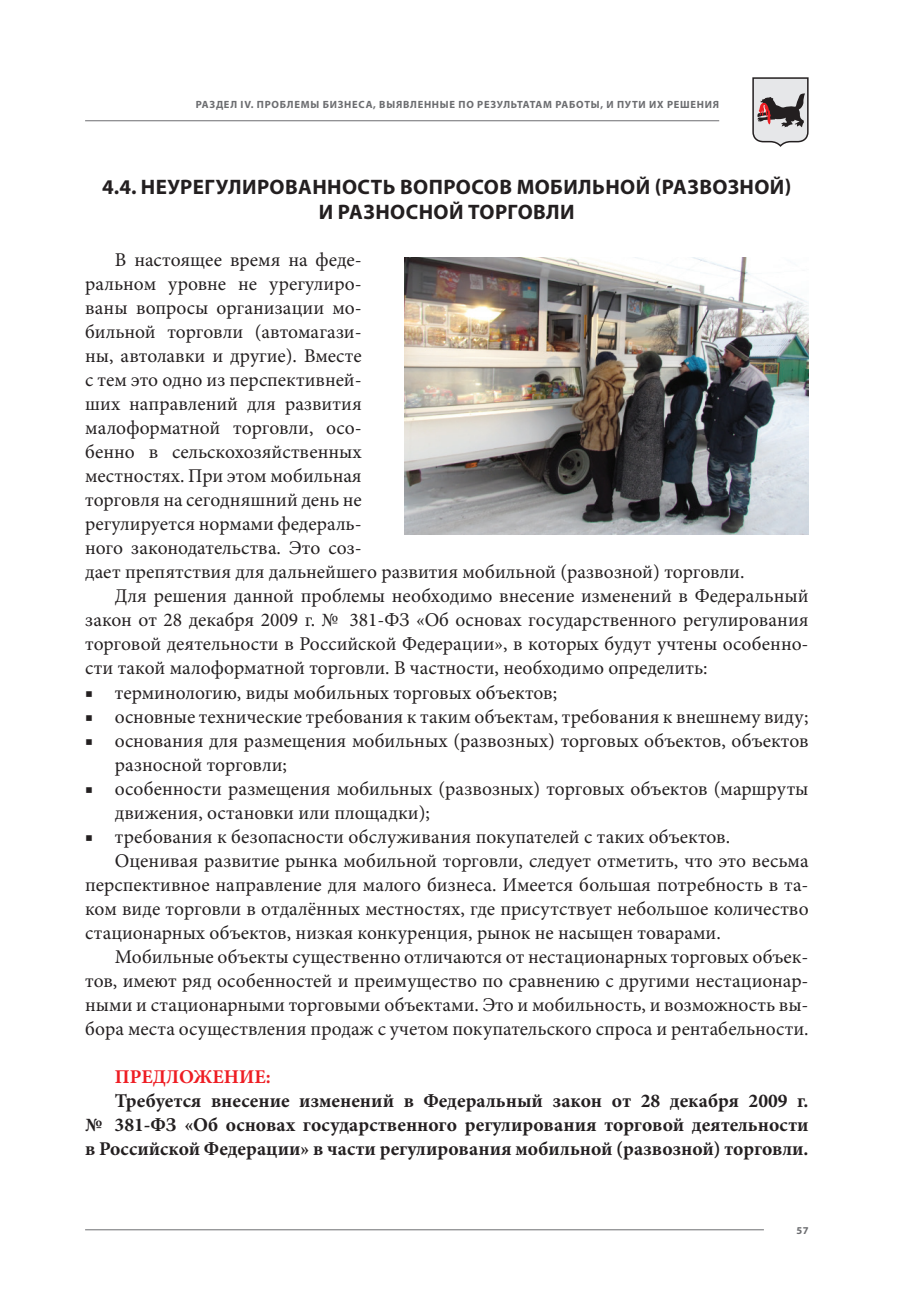
<style>
.page{position:relative;width:915px;height:1306px;background:#fff}
.page>*{position:absolute;margin:0;border:0;box-sizing:border-box;transform-origin:0 0}
.t1{font:700 21px/25.2px "Myriad Pro";letter-spacing:.02em;color:#231f20;text-align:center}
.t2{font:19.5px/24px "Minion Pro";color:#231f20}
.t3{font:700 19.5px/24px "Minion Pro";color:#231f20;text-align:justify}
.t4{font:700 19.5px "Minion Pro";color:#ee1d23}
.t5{font:700 10.5px "Myriad Pro";letter-spacing:.07em;color:#6c6d70}
</style>
<div class="page">
<hr style="left:85px;top:1229px;width:678px;height:1px;background:#6c6d70">
<hr style="left:85px;top:120px;width:634px;height:1px;background:#6c6d70">
<svg style="left:752px;top:77px;width:57px;height:70px;background:#b5afb0"></svg>
<img style="left:404px;top:258px;width:404px;height:276px">
<p class="t5" style="left:196px;top:98px;width:525px">РАЗДЕЛ IV. ПРОБЛЕМЫ БИЗНЕСА, ВЫЯВЛЕННЫЕ ПО РЕЗУЛЬТАТАМ РАБОТЫ, И ПУТИ ИХ РЕШЕНИЯ</p>
<p class="t1" style="left:102px;top:174px;width:690px">4.4. НЕУРЕГУЛИРОВАННОСТЬ ВОПРОСОВ МОБИЛЬНОЙ (РАЗВОЗНОЙ)<br>И РАЗНОСНОЙ ТОРГОВЛИ</p>
<p class="t2" style="left:115px;top:248px;width:248px">В настоящее время на феде-</p>
<p class="t2" style="left:85px;top:272px;width:278px">ральном уровне не урегулиро-</p>
<p class="t2" style="left:85px;top:296px;width:278px">ваны вопросы организации мо-</p>
<p class="t2" style="left:85px;top:320px;width:278px">бильной торговли (автомагази-</p>
<p class="t2" style="left:85px;top:344px;width:278px">ны, автолавки и другие). Вместе</p>
<p class="t2" style="left:85px;top:368px;width:278px">с тем это одно из перспективней-</p>
<p class="t2" style="left:85px;top:392px;width:278px">ших направлений для развития</p>
<p class="t2" style="left:85px;top:416px;width:278px">малоформатной торговли, осо-</p>
<p class="t2" style="left:85px;top:440px;width:278px">бенно в сельскохозяйственных</p>
<p class="t2" style="left:85px;top:464px;width:278px">местностях. При этом мобильная</p>
<p class="t2" style="left:85px;top:488px;width:278px">торговля на сегодняшний день не</p>
<p class="t2" style="left:85px;top:512px;width:278px">регулируется нормами федераль-</p>
<p class="t2" style="left:85px;top:536px;width:278px">ного законодательства. Это соз-</p>
<p class="t2" style="left:85px;top:560px;width:660px">дает препятствия для дальнейшего развития мобильной (развозной) торговли.</p>
<p class="t2" style="left:115px;top:584px;width:695px">Для решения данной проблемы необходимо внесение изменений в Федеральный</p>
<p class="t2" style="left:85px;top:608px;width:724px">закон от 28 декабря 2009 г. № 381-ФЗ «Об основах государственного регулирования</p>
<p class="t2" style="left:85px;top:632px;width:724px">торговой деятельности в Российской Федерации», в которых будут учтены особенно-</p>
<p class="t2" style="left:85px;top:656px;width:623px">сти такой малоформатной торговли. В частности, необходимо определить:</p>
<p class="t2" style="left:85px;top:680px;width:473px">■ терминологию, виды мобильных торговых объектов;</p>
<p class="t2" style="left:85px;top:704px;width:724px">■ основные технические требования к таким объектам, требования к внешнему виду;</p>
<p class="t2" style="left:115px;top:728px;width:695px;text-indent:-30px">■ основания для размещения мобильных (развозных) торговых объектов, объектов разносной торговли;</p>
<p class="t2" style="left:115px;top:776px;width:695px;text-indent:-30px">■ особенности размещения мобильных (развозных) торговых объектов (маршруты движения, остановки или площадки);</p>
<p class="t2" style="left:85px;top:824px;width:646px">■ требования к безопасности обслуживания покупателей с таких объектов.</p>
<p class="t2" style="left:115px;top:848px;width:695px">Оценивая развитие рынка мобильной торговли, следует отметить, что это весьма</p>
<p class="t2" style="left:85px;top:872px;width:724px">перспективное направление для малого бизнеса. Имеется большая потребность в та-</p>
<p class="t2" style="left:85px;top:896px;width:724px">ком виде торговли в отдалённых местностях, где присутствует небольшое количество</p>
<p class="t2" style="left:85px;top:920px;width:637px">стационарных объектов, низкая конкуренция, рынок не насыщен товарами.</p>
<p class="t2" style="left:115px;top:944px;width:695px">Мобильные объекты существенно отличаются от нестационарных торговых объек-</p>
<p class="t2" style="left:85px;top:968px;width:724px">тов, имеют ряд особенностей и преимущество по сравнению с другими нестационар-</p>
<p class="t2" style="left:85px;top:992px;width:724px">ными и стационарными торговыми объектами. Это и мобильность, и возможность вы-</p>
<p class="t2" style="left:85px;top:1016px;width:724px">бора места осуществления продаж с учетом покупательского спроса и рентабельности.</p>
<p class="t4" style="left:115px;top:1062px;width:157px">ПРЕДЛОЖЕНИЕ:</p>
<p class="t3" style="left:85px;top:1088px;width:724px;text-indent:30px">Требуется внесение изменений в Федеральный закон от 28 декабря 2009 г. № 381-ФЗ «Об основах государственного регулирования торговой деятельности в Российской Федерации» в части регулирования мобильной (развозной) торговли.</p>
<p class="t5" style="left:796px;top:1223px;width:14px">57</p>
</div>
